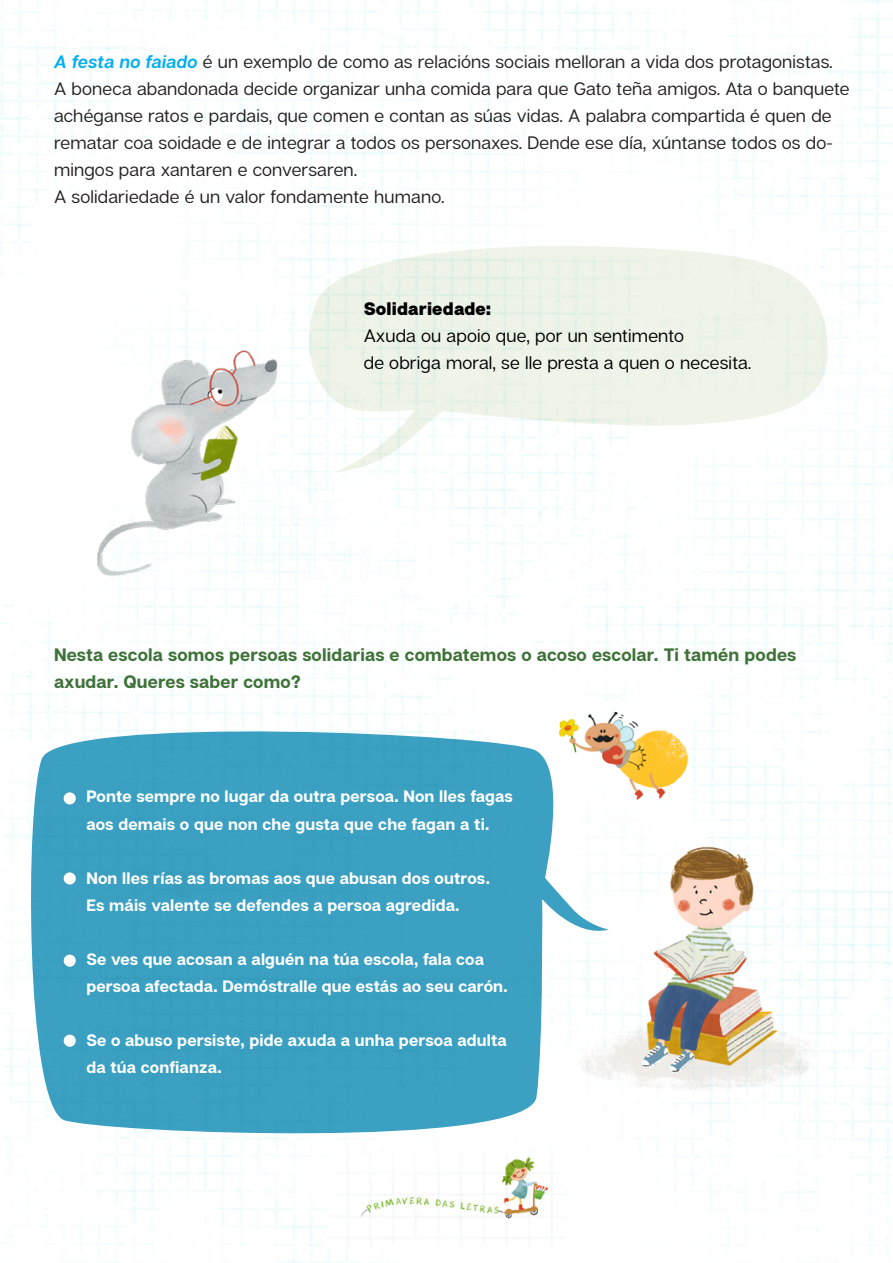
<style>
.page{position:relative;width:893px;height:1263px;background:#fff}
.page>*{position:absolute;margin:0;border:0;box-sizing:border-box;transform-origin:0 0}
.t1{font:18px/27px "Articulat C Fv 2 Text";letter-spacing:.01em;color:#231f20}
.t2{font:700 18px/27px "Articulat C Fv 2";letter-spacing:.01em;color:#3e7238}
.t3{font:18px "Articulat C Fv 2 Text";letter-spacing:.01em;color:#000}
.t4{font:800 18px "Articulat C Fv 2";letter-spacing:.01em;color:#000}
.t5{font:700 16.5px "Articulat C Fv 2";letter-spacing:.01em;color:#fff}
.s1{font-family:"Articulat C Fv 2";font-weight:600;font-style:italic;color:#00aeef}
</style>
<div class="page">
<img style="left:0;top:0;width:893px;height:1263px">
<svg style="left:307px;top:244px;width:522px;height:228px;fill:#eff3e8"></svg>
<svg style="left:30px;top:730px;width:579px;height:405px;background:#4da8c6"></svg>
<div style="left:64px;top:792px;width:12px;height:12px;background:#fff;border-radius:50%"></div>
<div style="left:64px;top:872px;width:12px;height:12px;background:#fff;border-radius:50%"></div>
<div style="left:64px;top:954px;width:12px;height:13px;background:#fff;border-radius:50%"></div>
<div style="left:64px;top:1035px;width:12px;height:12px;background:#fff;border-radius:50%"></div>
<img style="left:571px;top:829px;width:258px;height:277px">
<img style="left:556px;top:702px;width:134px;height:101px">
<img style="left:64px;top:318px;width:246px;height:273px">
<p class="t1" style="left:54px;top:49px;width:780px"><span class="s1">A festa no faiado</span> é un exemplo de como as relacións sociais melloran a vida dos protagonistas.</p>
<p class="t1" style="left:54px;top:76px;width:797px">A boneca abandonada decide organizar unha comida para que Gato teña amigos. Ata o banquete achéganse ratos e pardais, que comen e contan as súas vidas. A palabra compartida é quen de rematar coa soidade e de integrar a todos os personaxes. Dende ese día, xúntanse todos os do-</p>
<p class="t1" style="left:54px;top:157px;width:305px">mingos para xantaren e conversaren.</p>
<p class="t1" style="left:54px;top:184px;width:392px">A solidariedade é un valor fondamente humano.</p>
<p class="t4" style="left:364px;top:297px;width:129px">Solidariedade:</p>
<p class="t3" style="left:364px;top:325px;width:322px">Axuda ou apoio que, por un sentimento</p>
<p class="t3" style="left:364px;top:352px;width:389px">de obriga moral, se lle presta a quen o necesita.</p>
<p class="t2" style="left:54px;top:642px;width:744px">Nesta escola somos persoas solidarias e combatemos o acoso escolar. Ti tamén podes axudar. Queres saber como?</p>
<p class="t5" style="left:86px;top:787px;width:428px">Ponte sempre no lugar da outra persoa. Non lles fagas</p>
<p class="t5" style="left:86px;top:814px;width:404px">aos demais o que non che gusta que che fagan a ti.</p>
<p class="t5" style="left:86px;top:868px;width:405px">Non lles rías as bromas aos que abusan dos outros.</p>
<p class="t5" style="left:86px;top:895px;width:374px">Es máis valente se defendes a persoa agredida.</p>
<p class="t5" style="left:86px;top:949px;width:399px">Se ves que acosan a alguén na túa escola, fala coa</p>
<p class="t5" style="left:86px;top:976px;width:423px">persoa afectada. Demóstralle que estás ao seu carón.</p>
<p class="t5" style="left:86px;top:1030px;width:422px">Se o abuso persiste, pide axuda a unha persoa adulta</p>
<p class="t5" style="left:86px;top:1057px;width:137px">da túa confianza.</p>
</div>
